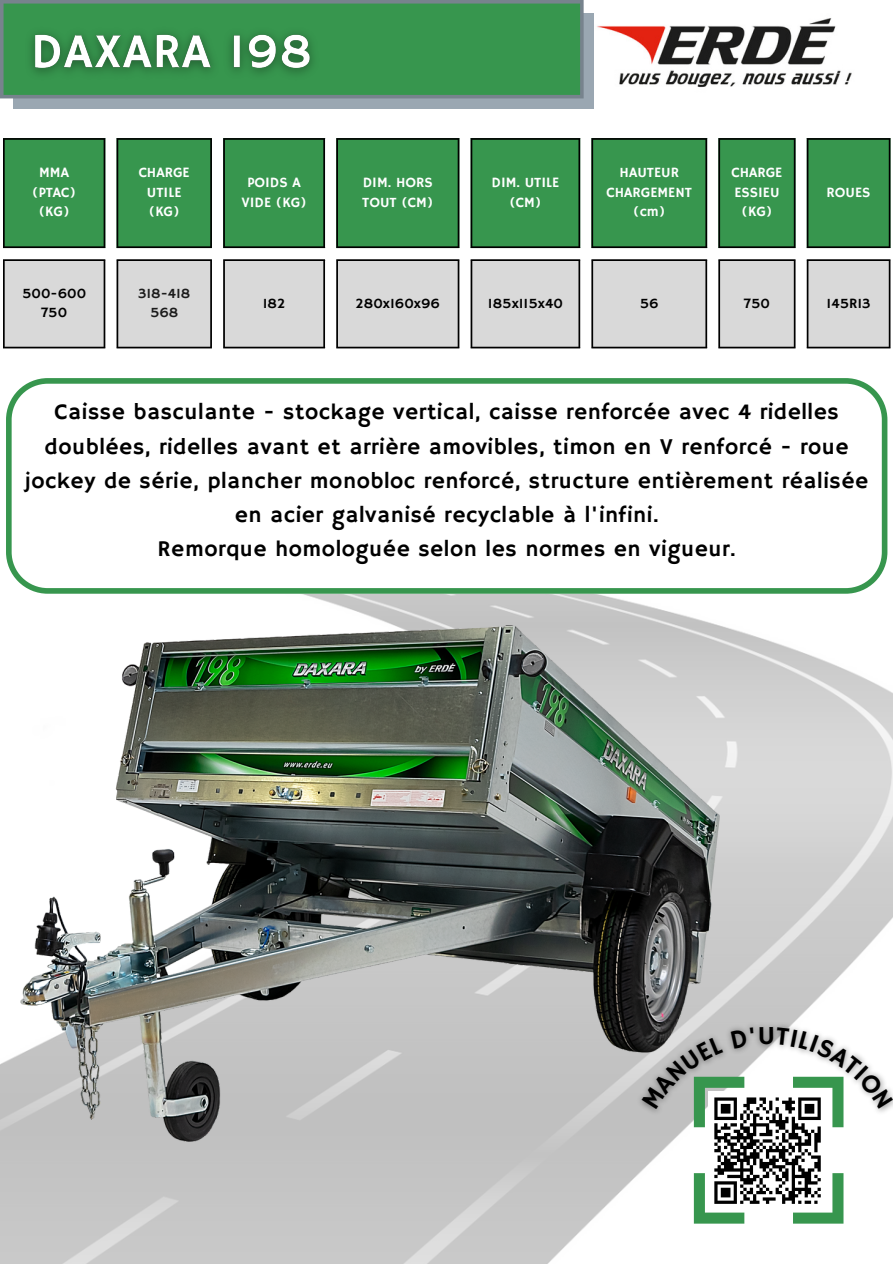
<style>
.page{position:relative;width:893px;height:1264px;background:#fff}
.page>*{position:absolute;margin:0;border:0;box-sizing:border-box;transform-origin:0 0}
.t1{font:22.5px/34.3px "Hammersmith One";letter-spacing:.025em;color:#000;text-align:center}
.t2{font:14.25px/19.6px "Hammersmith One";color:#fff;text-align:center}
.t3{font:14.25px "Hammersmith One";color:#000}
.t4{font:14.25px "Hammersmith One";color:#1c1c1c}
</style>
<div class="page">
<img style="left:0;top:98px;width:892px;height:1165px">
<img style="left:583px;top:0;width:309px;height:108px">
<svg style="left:5px;top:138px;width:883px;height:110px;background:#499e5d"></svg>
<svg style="left:5px;top:259px;width:883px;height:89px;background:#dadada"></svg>
<hr style="left:3px;top:140px;width:2px;height:106px;background:#000">
<hr style="left:104px;top:140px;width:1px;height:106px;background:#000">
<hr style="left:3px;top:138px;width:102px;height:2px;background:#000">
<hr style="left:3px;top:246px;width:102px;height:2px;background:#000">
<hr style="left:117px;top:140px;width:1px;height:106px;background:#000">
<hr style="left:210px;top:140px;width:2px;height:106px;background:#000">
<hr style="left:117px;top:138px;width:95px;height:2px;background:#000">
<hr style="left:117px;top:246px;width:95px;height:2px;background:#000">
<hr style="left:223px;top:140px;width:2px;height:106px;background:#000">
<hr style="left:323px;top:140px;width:2px;height:106px;background:#000">
<hr style="left:223px;top:138px;width:102px;height:2px;background:#000">
<hr style="left:223px;top:246px;width:102px;height:2px;background:#000">
<hr style="left:336px;top:140px;width:2px;height:106px;background:#000">
<hr style="left:457px;top:140px;width:2px;height:106px;background:#000">
<hr style="left:336px;top:138px;width:123px;height:2px;background:#000">
<hr style="left:336px;top:246px;width:123px;height:2px;background:#000">
<hr style="left:470px;top:140px;width:2px;height:106px;background:#000">
<hr style="left:578px;top:140px;width:2px;height:106px;background:#000">
<hr style="left:470px;top:138px;width:110px;height:2px;background:#000">
<hr style="left:470px;top:246px;width:110px;height:2px;background:#000">
<hr style="left:591px;top:140px;width:2px;height:106px;background:#000">
<hr style="left:705px;top:140px;width:2px;height:106px;background:#000">
<hr style="left:591px;top:138px;width:116px;height:2px;background:#000">
<hr style="left:591px;top:246px;width:116px;height:2px;background:#000">
<hr style="left:718px;top:140px;width:2px;height:106px;background:#000">
<hr style="left:793px;top:140px;width:2px;height:106px;background:#000">
<hr style="left:718px;top:138px;width:77px;height:2px;background:#000">
<hr style="left:718px;top:246px;width:77px;height:2px;background:#000">
<hr style="left:806px;top:140px;width:2px;height:106px;background:#000">
<hr style="left:888px;top:140px;width:2px;height:106px;background:#000">
<hr style="left:806px;top:138px;width:84px;height:2px;background:#000">
<hr style="left:806px;top:246px;width:84px;height:2px;background:#000">
<hr style="left:3px;top:261px;width:2px;height:86px;background:#000">
<hr style="left:104px;top:261px;width:1px;height:86px;background:#000">
<hr style="left:3px;top:259px;width:102px;height:2px;background:#000">
<hr style="left:3px;top:347px;width:102px;height:1px;background:#000">
<hr style="left:117px;top:261px;width:1px;height:86px;background:#000">
<hr style="left:210px;top:261px;width:2px;height:86px;background:#000">
<hr style="left:117px;top:259px;width:95px;height:2px;background:#000">
<hr style="left:117px;top:347px;width:95px;height:1px;background:#000">
<hr style="left:223px;top:261px;width:2px;height:86px;background:#000">
<hr style="left:323px;top:261px;width:2px;height:86px;background:#000">
<hr style="left:223px;top:259px;width:102px;height:2px;background:#000">
<hr style="left:223px;top:347px;width:102px;height:1px;background:#000">
<hr style="left:336px;top:261px;width:2px;height:86px;background:#000">
<hr style="left:457px;top:261px;width:2px;height:86px;background:#000">
<hr style="left:336px;top:259px;width:123px;height:2px;background:#000">
<hr style="left:336px;top:347px;width:123px;height:1px;background:#000">
<hr style="left:470px;top:261px;width:2px;height:86px;background:#000">
<hr style="left:578px;top:261px;width:2px;height:86px;background:#000">
<hr style="left:470px;top:259px;width:110px;height:2px;background:#000">
<hr style="left:470px;top:347px;width:110px;height:1px;background:#000">
<hr style="left:591px;top:261px;width:2px;height:86px;background:#000">
<hr style="left:705px;top:261px;width:2px;height:86px;background:#000">
<hr style="left:591px;top:259px;width:116px;height:2px;background:#000">
<hr style="left:591px;top:347px;width:116px;height:1px;background:#000">
<hr style="left:718px;top:261px;width:2px;height:86px;background:#000">
<hr style="left:793px;top:261px;width:2px;height:86px;background:#000">
<hr style="left:718px;top:259px;width:77px;height:2px;background:#000">
<hr style="left:718px;top:347px;width:77px;height:1px;background:#000">
<hr style="left:806px;top:261px;width:2px;height:86px;background:#000">
<hr style="left:888px;top:261px;width:2px;height:86px;background:#000">
<hr style="left:806px;top:259px;width:84px;height:2px;background:#000">
<hr style="left:806px;top:347px;width:84px;height:1px;background:#000">
<div style="left:14px;top:14px;width:579px;height:94px;background:#9aa7b2"></div>
<svg style="left:0;top:0;width:583px;height:98px;background:#3e9355"></svg>
<img style="left:719px;top:1016px;width:173px;height:10px">
<svg style="left:6px;top:378px;width:881px;height:215px"></svg>
<img style="left:19px;top:20px;width:306px;height:66px">
<img style="left:20px;top:625px;width:699px;height:516px">
<svg style="left:641px;top:1026px;width:252px;height:197px"></svg>
<p class="t2" style="left:32px;top:163px;width:45px">MMA (PTAC) (KG)</p>
<p class="t2" style="left:139px;top:163px;width:52px">CHARGE<br>UTILE (KG)</p>
<p class="t2" style="left:241px;top:173px;width:67px">POIDS A<br>VIDE (KG)</p>
<p class="t2" style="left:362px;top:173px;width:73px;text-align:left">DIM. HORS<br>TOUT (CM)</p>
<p class="t2" style="left:491px;top:173px;width:69px">DIM. UTILE (CM)</p>
<p class="t2" style="left:606px;top:163px;width:87px">HAUTEUR<br>CHARGEMENT (cm)</p>
<p class="t2" style="left:731px;top:163px;width:52px">CHARGE<br>ESSIEU (KG)</p>
<p class="t2" style="left:826px;top:183px;width:45px">ROUES</p>
<p class="t3" style="left:22px;top:285px;width:66px">500-600</p>
<p class="t3" style="left:41px;top:304px;width:28px">750</p>
<p class="t4" style="left:138px;top:285px;width:54px">318-418</p>
<p class="t4" style="left:150px;top:304px;width:30px">568</p>
<p class="t3" style="left:263px;top:295px;width:24px">182</p>
<p class="t3" style="left:355px;top:295px;width:86px">280x160x96</p>
<p class="t3" style="left:488px;top:295px;width:76px">185x115x40</p>
<p class="t3" style="left:639px;top:295px;width:20px">56</p>
<p class="t3" style="left:743px;top:295px;width:28px">750</p>
<p class="t3" style="left:826px;top:295px;width:45px">145R13</p>
<p class="t1" style="left:25px;top:396px;width:844px">Caisse basculante - stockage vertical, caisse renforcée avec 4 ridelles doublées, ridelles avant et arrière amovibles, timon en V renforcé - roue jockey de série, plancher monobloc renforcé, structure entièrement réalisée en acier galvanisé recyclable à l'infini.<br>Remorque homologuée selon les normes en vigueur.</p>
</div>
